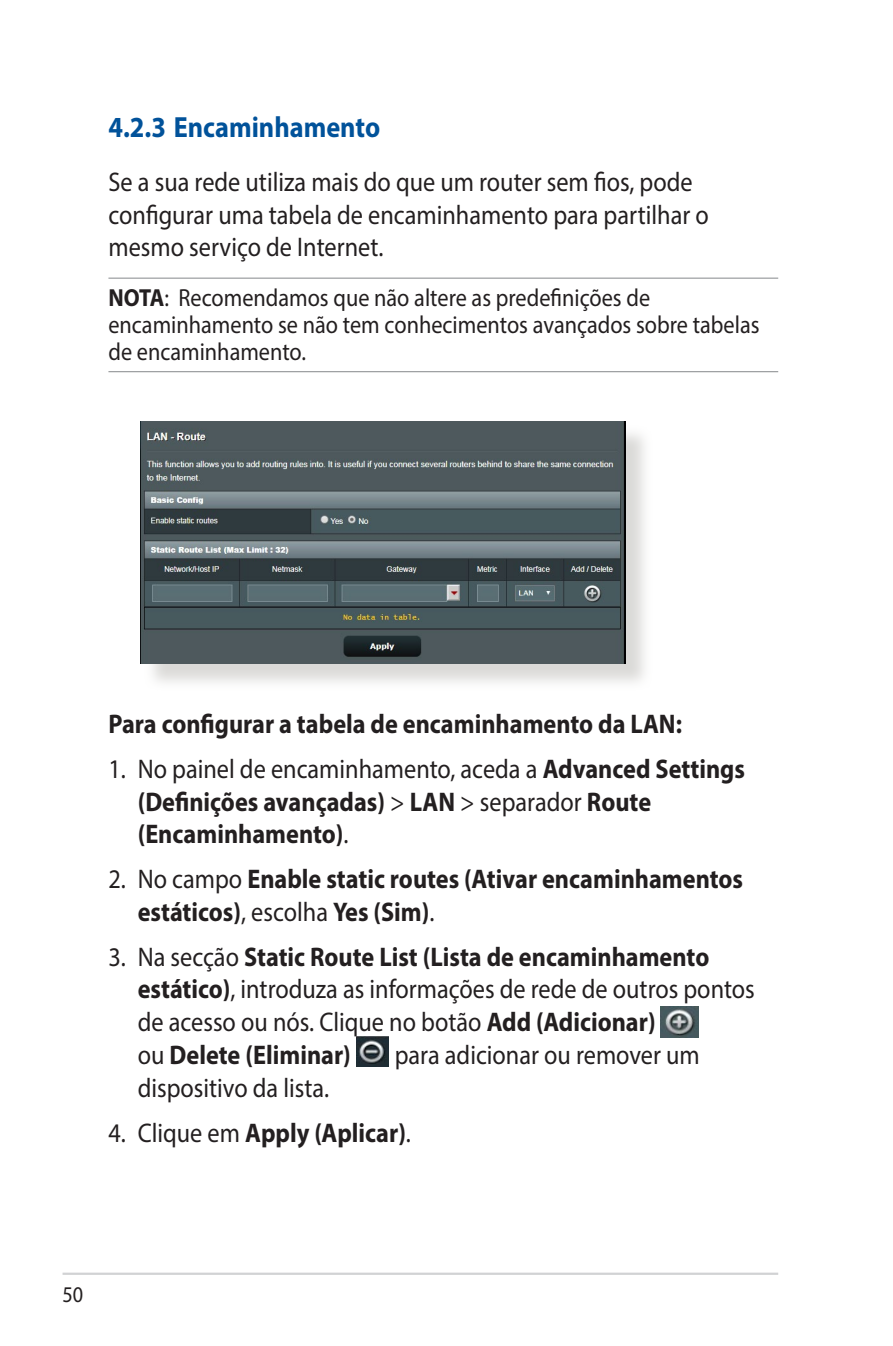
<style>
.page{position:relative;width:893px;height:1346px;background:#fff}
.page>*{position:absolute;margin:0;border:0;box-sizing:border-box;transform-origin:0 0}
.t1{font:700 29.25px "Myriad Pro";color:#01529a;scale:.9 1}
.t2{font:27px/32.9px "Myriad Pro";color:#231f20;scale:.9 1}
.t3{font:700 27px/32.4px "Myriad Pro";color:#231f20;scale:.9 1}
.t4{font:24.75px/27px "Myriad Pro";color:#231f20;scale:.9 1}
.t5{font:22.5px "Myriad Pro";color:#231f20;scale:.9 1}
.s1{font-weight:700}
.s2{font-weight:400}
</style>
<div class="page">
<hr style="left:63px;top:1272px;width:715px;height:3px;background:#d1d2d4">
<hr style="left:108px;top:278px;width:670px;height:1px;background:#939598">
<hr style="left:108px;top:371px;width:670px;height:1px;background:#939598">
<img style="left:661px;top:1007px;width:38px;height:30px">
<img style="left:356px;top:1036px;width:32px;height:30px">
<div style="left:144px;top:425px;width:509px;height:266px;background:#cfcecb;opacity:.75"></div>
<img style="left:140px;top:421px;width:485px;height:242px">
<p class="t1" style="left:108px;top:108px;width:303px">4.2.3 Encaminhamento</p>
<p class="t2" style="left:108px;top:166px;width:669px">Se a sua rede utiliza mais do que um router sem fios, pode configurar uma tabela de encaminhamento para partilhar o mesmo serviço de Internet.</p>
<p class="t4" style="left:108px;top:283px;width:725px"><span class="s1">NOTA</span>: Recomendamos que não altere as predefinições de encaminhamento se não tem conhecimentos avançados sobre tabelas de encaminhamento.</p>
<p class="t3" style="left:108px;top:707px;width:639px">Para configurar a tabela de encaminhamento da LAN:</p>
<p class="t3" style="left:138px;top:752px;width:676px;text-indent:-29px"><span class="s2">1. No painel de encaminhamento, aceda a</span> Advanced Settings (Definições avançadas) <span class="s2">&gt;</span> LAN <span class="s2">&gt; separador</span> Route (Encaminhamento)<span class="s2">.</span></p>
<p class="t3" style="left:138px;top:862px;width:674px;text-indent:-29px"><span class="s2">2. No campo</span> Enable static routes (Ativar encaminhamentos estáticos)<span class="s2">, escolha</span> Yes (Sim)<span class="s2">.</span></p>
<p class="t2" style="left:138px;top:940px;width:687px;text-indent:-29px">3. Na secção <span class="s1">Static Route List (Lista de encaminhamento estático)</span>, introduza as informações de rede de outros pontos de acesso ou nós. Clique no botão <span class="s1">Add (Adicionar)<br></span>ou <span class="s1">Delete (Eliminar)</span></p>
<p class="t2" style="left:395px;top:1038px;width:341px">para adicionar ou remover um</p>
<p class="t2" style="left:138px;top:1071px;width:214px">dispositivo da lista.</p>
<p class="t3" style="left:108px;top:1116px;width:338px"><span class="s2">4. Clique em</span> Apply (Aplicar)<span class="s2">.</span></p>
<p class="t5" style="left:63px;top:1281px;width:25px">50</p>
</div>
